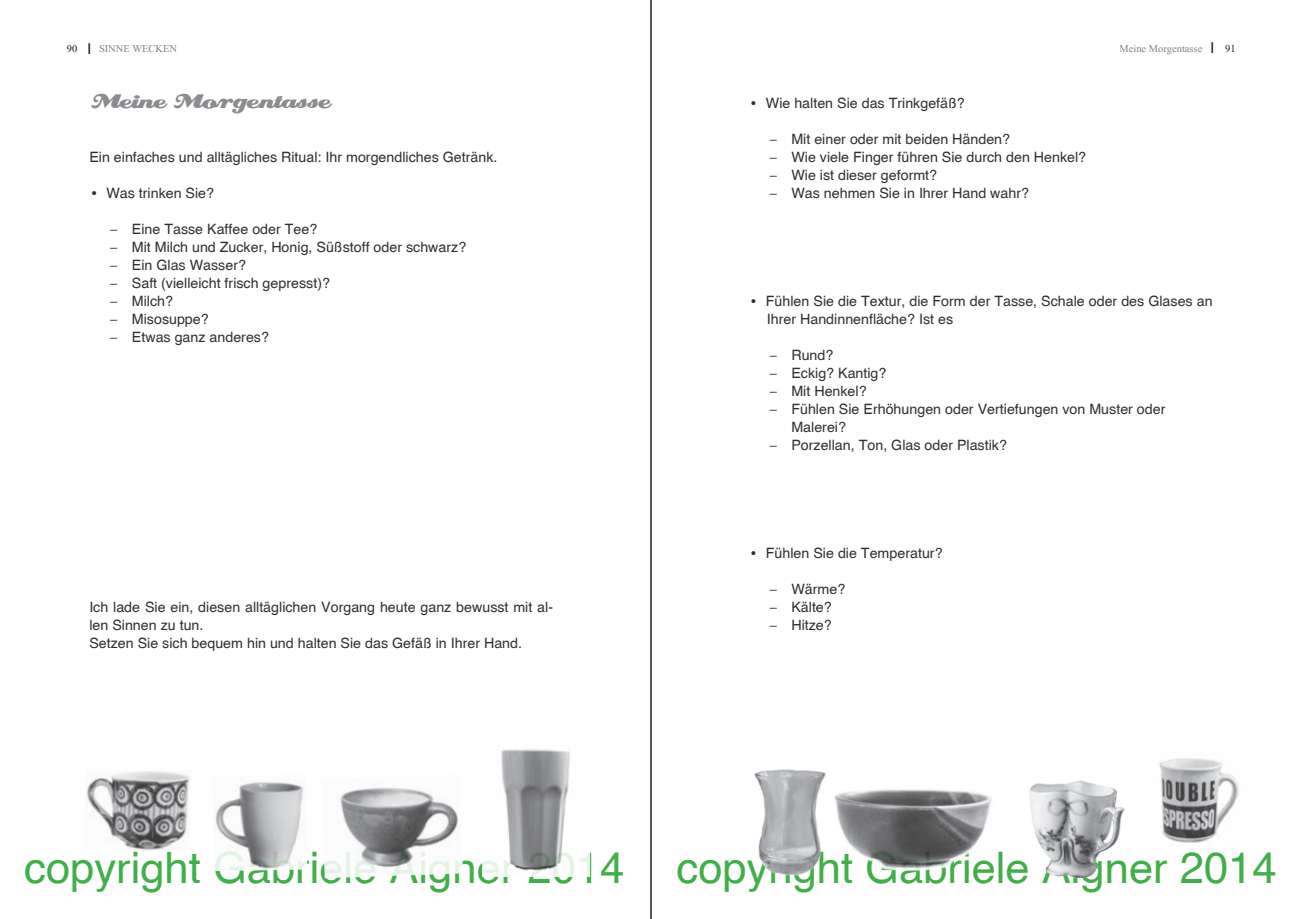
<style>
.page{position:relative;width:1302px;height:919px;background:#fff}
.page>*{position:absolute;margin:0;border:0;box-sizing:border-box;transform-origin:0 0}
.t1{font:43.5px "Helvetica";color:#40ae49}
.t2{font:24px "Creampuff";color:#8a8c8f;scale:1.09 1}
.t3{font:14.25px/18px "Helvetica";color:#312f30}
.t4{font:13.5px "Kokila";color:#808285}
.s1{color:#231f20}
.s2{font-family:"Helvetica";font-size:15px;color:#231f20}
.s3{font-family:"Eras ITC";font-weight:700}
.s4{font-family:"Kalinga"}
</style>
<div class="page">
<hr style="left:650px;top:0;width:1px;height:918px;background:#231f20">
<img style="left:340px;top:787px;width:119px;height:81px">
<img style="left:86px;top:771px;width:105px;height:80px">
<img style="left:501px;top:749px;width:69px;height:122px">
<img style="left:215px;top:782px;width:89px;height:87px">
<img style="left:834px;top:789px;width:158px;height:79px">
<img style="left:1029px;top:780px;width:96px;height:97px">
<img style="left:1159px;top:758px;width:80px;height:85px">
<img style="left:754px;top:769px;width:72px;height:106px">
<p class="t4" style="left:67px;top:41px;width:112px"><span class="s1">90</span> <span class="s2">I</span> SINNE WECKEN</p>
<p class="t4" style="left:1119px;top:40px;width:118px">Meine Morgentasse <span class="s2">I</span> <span class="s1">91</span></p>
<h2 class="t2" style="left:91px;top:89px;width:220px">Meine Morgentasse</h2>
<p class="t3" style="left:89px;top:148px;width:409px">Ein einfaches und alltägliches Ritual: Ihr morgendliches Getränk.</p>
<p class="t3" style="left:89px;top:184px;width:126px"><span class="s3">•</span> Was trinken Sie?</p>
<p class="t3" style="left:110px;top:220px;width:208px"><span class="s4">–</span> Eine Tasse Kaffee oder Tee?</p>
<p class="t3" style="left:110px;top:238px;width:357px"><span class="s4">–</span> Mit Milch und Zucker, Honig, Süßstoff oder schwarz?</p>
<p class="t3" style="left:110px;top:256px;width:137px"><span class="s4">–</span> Ein Glas Wasser?</p>
<p class="t3" style="left:110px;top:274px;width:221px"><span class="s4">–</span> Saft (vielleicht frisch gepresst)?</p>
<p class="t3" style="left:110px;top:292px;width:64px"><span class="s4">–</span> Milch?</p>
<p class="t3" style="left:110px;top:310px;width:100px"><span class="s4">–</span> Misosuppe?</p>
<p class="t3" style="left:110px;top:328px;width:160px"><span class="s4">–</span> Etwas ganz anderes?</p>
<p class="t3" style="left:89px;top:598px;width:465px">Ich lade Sie ein, diesen alltäglichen Vorgang heute ganz bewusst mit al&shy;len Sinnen zu tun.<br>Setzen Sie sich bequem hin und halten Sie das Gefäß in Ihrer Hand.</p>
<p class="t3" style="left:748px;top:94px;width:217px"><span class="s3">•</span> Wie halten Sie das Trinkgefäß?</p>
<p class="t3" style="left:769px;top:130px;width:242px"><span class="s4">–</span> Mit einer oder mit beiden Händen?</p>
<p class="t3" style="left:769px;top:148px;width:318px"><span class="s4">–</span> Wie viele Finger führen Sie durch den Henkel?</p>
<p class="t3" style="left:769px;top:166px;width:169px"><span class="s4">–</span> Wie ist dieser geformt?</p>
<p class="t3" style="left:769px;top:184px;width:261px"><span class="s4">–</span> Was nehmen Sie in Ihrer Hand wahr?</p>
<p class="t3" style="left:766px;top:292px;width:447px;text-indent:-18px"><span class="s3">•</span> Fühlen Sie die Textur, die Form der Tasse, Schale oder des Glases an<br>Ihrer Handinnenfläche? Ist es</p>
<p class="t3" style="left:769px;top:346px;width:65px"><span class="s4">–</span> Rund?</p>
<p class="t3" style="left:769px;top:364px;width:118px"><span class="s4">–</span> Eckig? Kantig?</p>
<p class="t3" style="left:769px;top:382px;width:98px"><span class="s4">–</span> Mit Henkel?</p>
<p class="t3" style="left:791px;top:400px;width:375px;text-indent:-22px"><span class="s4">–</span> Fühlen Sie Erhöhungen oder Vertiefungen von Muster oder<br>Malerei?</p>
<p class="t3" style="left:769px;top:436px;width:239px"><span class="s4">–</span> Porzellan, Ton, Glas oder Plastik?</p>
<p class="t3" style="left:748px;top:544px;width:195px"><span class="s3">•</span> Fühlen Sie die Temperatur?</p>
<p class="t3" style="left:769px;top:580px;width:77px"><span class="s4">–</span> Wärme?</p>
<p class="t3" style="left:769px;top:598px;width:64px"><span class="s4">–</span> Kälte?</p>
<p class="t3" style="left:769px;top:616px;width:63px"><span class="s4">–</span> Hitze?</p>
<h1 class="t1" style="left:24px;top:840px;width:1253px">copyright Gabriele Aigner 2014 copyright Gabriele Aigner 2014</h1>
</div>
